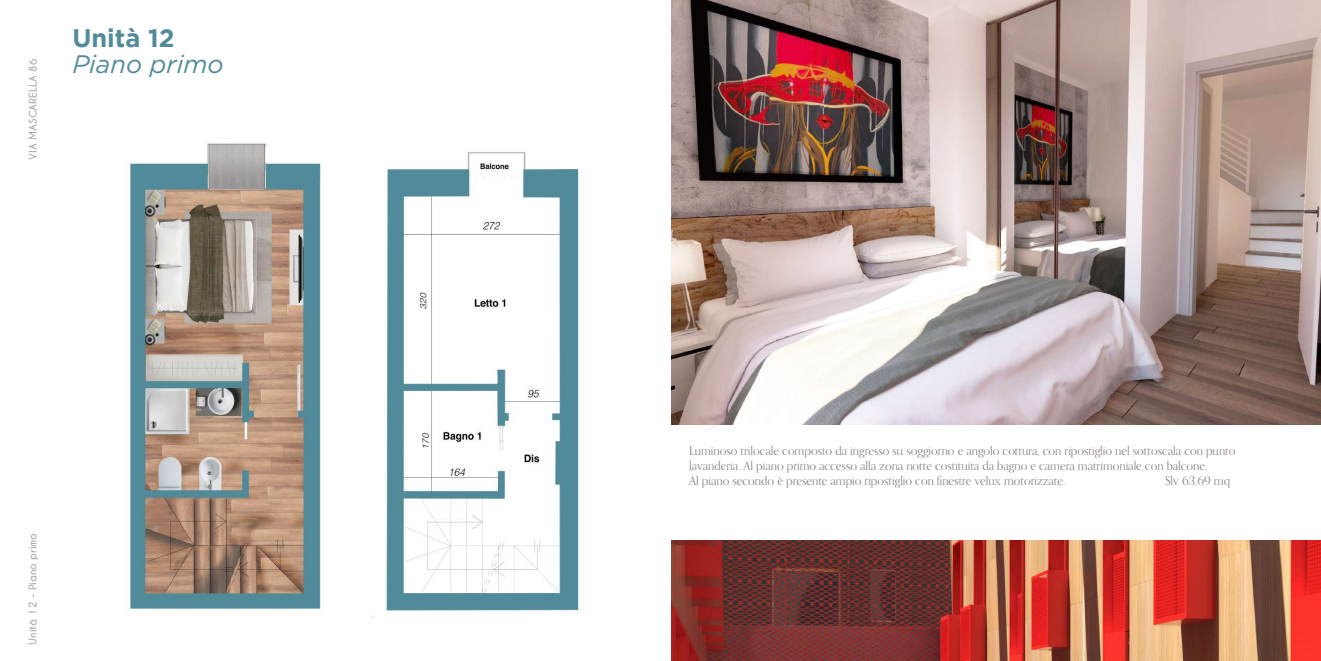
<style>
.page{position:relative;width:1321px;height:661px;background:#fff}
.page>*{position:absolute;margin:0;border:0;box-sizing:border-box;transform-origin:0 0}
.t1{font:italic 25.3px "Gotham";color:#518b99}
.t2{font:700 25.3px "Gotham";color:#518b99}
.t3{font:12.2px/15px "Orpheus Pro";color:#85817c}
.t4{font:700 10.1px "Caviar Dreams";color:#b3aea9}
</style>
<div class="page">
<img style="left:128px;top:143px;width:193px;height:468px">
<img style="left:373px;top:152px;width:207px;height:466px">
<img style="left:672px;top:0;width:649px;height:425px">
<img style="left:672px;top:540px;width:649px;height:120px">
<p class="t4" style="left:27px;top:160px;width:102px;rotate:-90deg">VIA MASCARELLA 86</p>
<h1 class="t2" style="left:72px;top:24px;width:104px">Unità 12</h1>
<h1 class="t1" style="left:72px;top:50px;width:153px">Piano primo</h1>
<p class="t4" style="left:27px;top:644px;width:113px;rotate:-90deg">Unità 12 - Piano primo</p>
<p class="t3" style="left:689px;top:442px;width:548px">Luminoso trilocale composto da ingresso su soggiorno e angolo cottura, con ripostiglio nel sottoscala con punto lavanderia. Al piano primo accesso alla zona notte costituita da bagno e camera matrimoniale con balcone.<br>Al piano secondo è presente ampio ripostiglio con finestre velux motorizzate.</p>
<p class="t3" style="left:1165px;top:472px;width:67px">Slv 63,69 mq</p>
</div>
